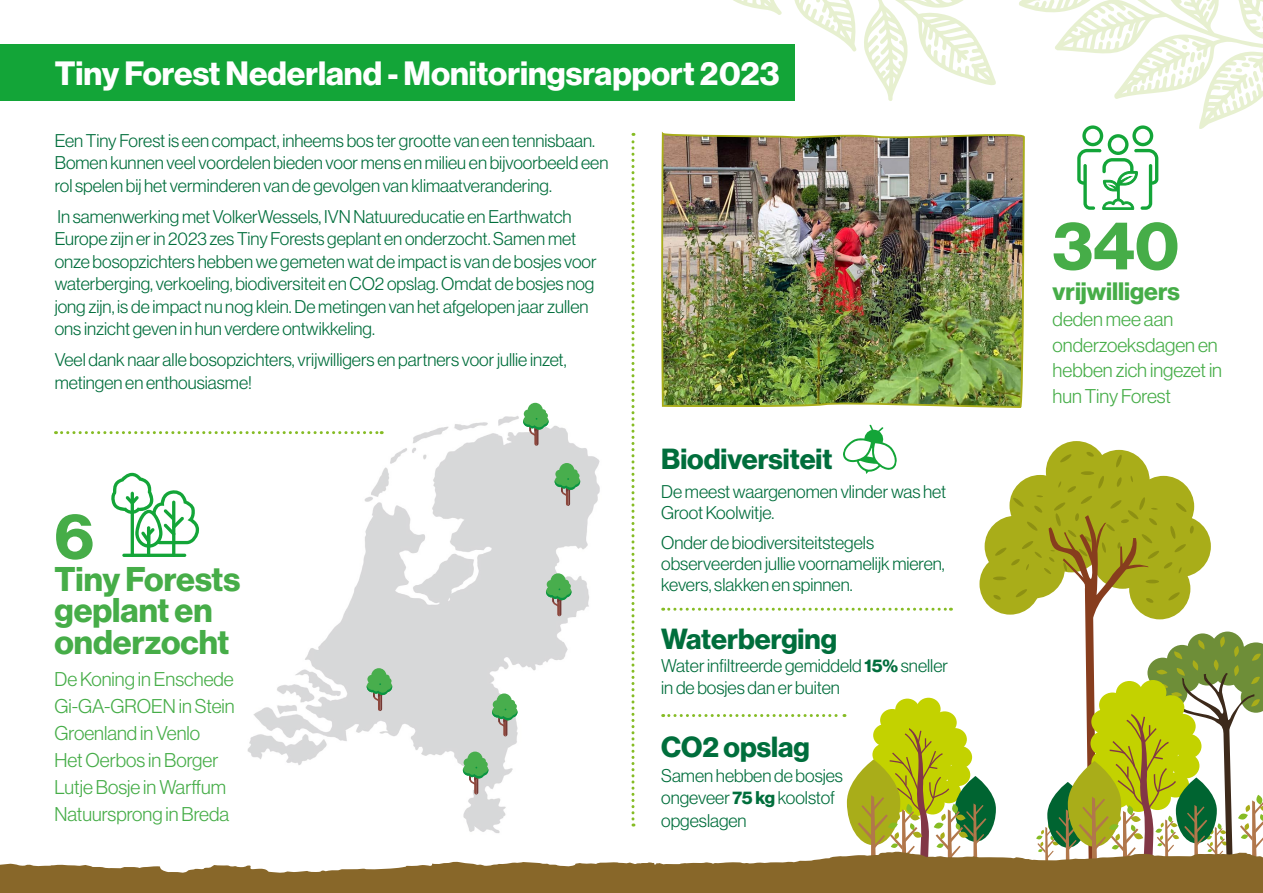
<style>
.page{position:relative;width:1263px;height:893px;background:#fff}
.page>*{position:absolute;margin:0;border:0;box-sizing:border-box;transform-origin:0 0}
.t1{font:67.5px "N Haas Grotesk DS Pro 75 Bd";color:#46ad48}
.t2{font:63.75px "N Haas Grotesk DS Pro 75 Bd";color:#46ad48}
.t3{font:33.6px/32px "N Haas Grotesk DS Pro 75 Bd";color:#46ad48}
.t4{font:33px "N Haas Grotesk DS Pro 75 Bd";color:#fff}
.t5{font:28.5px "N Haas Grotesk DS Pro 75 Bd";color:#006e3c}
.t6{font:24.6px "N Haas Grotesk DS Pro 75 Bd";color:#46ad48}
.t7{font:19.5px/27px "N Haas Grotesk DS Pro 45 Lt";color:#46ad48}
.t8{font:18px/22.5px "N Haas Grotesk DS Pro 45 Lt";color:#006e3c}
.s1{font-family:"N Haas Grotesk DS Pro 75 Bd"}
</style>
<div class="page">
<img style="left:247px;top:402px;width:353px;height:431px">
<svg style="left:523px;top:403px;width:26px;height:43px"></svg>
<svg style="left:555px;top:463px;width:25px;height:43px"></svg>
<svg style="left:546px;top:573px;width:25px;height:43px"></svg>
<svg style="left:492px;top:693px;width:25px;height:43px"></svg>
<svg style="left:463px;top:752px;width:25px;height:42px"></svg>
<svg style="left:367px;top:668px;width:25px;height:43px"></svg>
<img style="left:661px;top:132px;width:364px;height:276px">
<svg style="left:663px;top:608px;width:288px;height:3px"></svg>
<div style="left:0;top:44px;width:794px;height:57px;background:#13a538"></div>
<svg style="left:1018px;top:0;width:245px;height:210px"></svg>
<hr style="left:172px;top:501px;width:3px;height:56px;background:#13a538;border-radius:2px">
<hr style="left:131px;top:492px;width:3px;height:65px;background:#13a538;border-radius:2px">
<hr style="left:147px;top:526px;width:3px;height:31px;background:#13a538;border-radius:2px">
<svg style="left:111px;top:473px;width:88px;height:75px"></svg>
<hr style="left:122px;top:554px;width:64px;height:3px;background:#13a538;border-radius:2px">
<svg style="left:663px;top:714px;width:182px;height:3px"></svg>
<div style="left:979px;top:553px;width:62px;height:62px;background:#a9ad19;border-radius:50%"></div>
<div style="left:985px;top:516px;width:61px;height:61px;background:#a9ad19;border-radius:50%"></div>
<div style="left:1046px;top:441px;width:61px;height:61px;background:#a9ad19;border-radius:50%"></div>
<div style="left:1088px;top:450px;width:61px;height:61px;background:#a9ad19;border-radius:50%"></div>
<svg style="left:1116px;top:455px;width:6px;height:12px"></svg>
<svg style="left:1081px;top:471px;width:13px;height:4px"></svg>
<svg style="left:1060px;top:454px;width:11px;height:8px"></svg>
<svg style="left:1086px;top:452px;width:8px;height:5px"></svg>
<svg style="left:993px;top:475px;width:270px;height:376px"></svg>
<svg style="left:873px;top:724px;width:24px;height:22px"></svg>
<div style="left:880px;top:709px;width:24px;height:22px;background:#c3d200;border-radius:50%"></div>
<div style="left:895px;top:699px;width:24px;height:22px;background:#c3d200;border-radius:50%"></div>
<div style="left:916px;top:698px;width:24px;height:22px;background:#c3d200;border-radius:50%"></div>
<div style="left:932px;top:711px;width:25px;height:23px;background:#c3d200;border-radius:50%"></div>
<div style="left:889px;top:711px;width:62px;height:90px;background:#c3d200;border-radius:50%"></div>
<svg style="left:847px;top:759px;width:53px;height:86px"></svg>
<svg style="left:955px;top:776px;width:41px;height:66px"></svg>
<svg style="left:858px;top:728px;width:128px;height:123px"></svg>
<svg style="left:0;top:851px;width:1263px;height:42px;fill:#886729"></svg>
<svg style="left:843px;top:424px;width:54px;height:50px"></svg>
<svg style="left:631px;top:133px;width:3px;height:693px"></svg>
<svg style="left:56px;top:431px;width:326px;height:3px"></svg>
<svg style="left:733px;top:0;width:263px;height:101px"></svg>
<h3 class="t4" style="left:55px;top:54px;width:726px">Tiny Forest Nederland - Monitoringsrapport 2023</h3>
<p class="t8" style="left:55px;top:129px;width:555px">Een Tiny Forest is een compact, inheems bos ter grootte van een tennisbaan.<br>Bomen kunnen veel voordelen bieden voor mens en milieu en bijvoorbeeld een rol spelen bij het verminderen van de gevolgen van klimaatverandering.</p>
<p class="t8" style="left:55px;top:205px;width:543px">In samenwerking met VolkerWessels, IVN Natuureducatie en Earthwatch Europe zijn er in 2023 zes Tiny Forests geplant en onderzocht. Samen met onze bosopzichters hebben we gemeten wat de impact is van de bosjes voor waterberging, verkoeling, biodiversiteit en CO2 opslag. Omdat de bosjes nog jong zijn, is de impact nu nog klein. De metingen van het afgelopen jaar zullen ons inzicht geven in hun verdere ontwikkeling.</p>
<p class="t8" style="left:55px;top:349px;width:513px">Veel dank naar alle bosopzichters, vrijwilligers en partners voor jullie inzet, metingen en enthousiasme!</p>
<h2 class="t2" style="left:54px;top:499px;width:41px">6</h2>
<h3 class="t3" style="left:54px;top:563px;width:188px">Tiny Forests geplant en onderzocht</h3>
<p class="t7" style="left:54px;top:665px;width:182px">De Koning in Enschede<br>Gi-GA-GROEN in Stein<br>Groenland in Venlo<br>Het Oerbos in Borger<br>Lutje Bosje in Warffum<br>Natuursprong in Breda</p>
<h3 class="t5" style="left:661px;top:442px;width:173px">Biodiversiteit</h3>
<p class="t8" style="left:661px;top:482px;width:286px;line-height:21px">De meest waargenomen vlinder was het<br>Groot Koolwitje.</p>
<p class="t8" style="left:661px;top:532px;width:285px;line-height:21px">Onder de biodiversiteitstegels observeerden jullie voornamelijk mieren, kevers, slakken en spinnen.</p>
<h3 class="t5" style="left:661px;top:622px;width:177px">Waterberging</h3>
<p class="t8" style="left:661px;top:654px;width:288px">Water infiltreerde gemiddeld <span class="s1">15%</span> sneller in de bosjes dan er buiten</p>
<h3 class="t5" style="left:661px;top:730px;width:150px">CO2 opslag</h3>
<p class="t8" style="left:661px;top:764px;width:183px">Samen hebben de bosjes ongeveer <span class="s1">75 kg</span> koolstof opgeslagen</p>
<h1 class="t1" style="left:1053px;top:206px;width:128px">340</h1>
<h3 class="t6" style="left:1053px;top:277px;width:129px">vrijwilligers</h3>
<p class="t7" style="left:1053px;top:306px;width:171px;line-height:25.8px">deden mee aan onderzoeksdagen en hebben zich ingezet in hun Tiny Forest</p>
</div>
